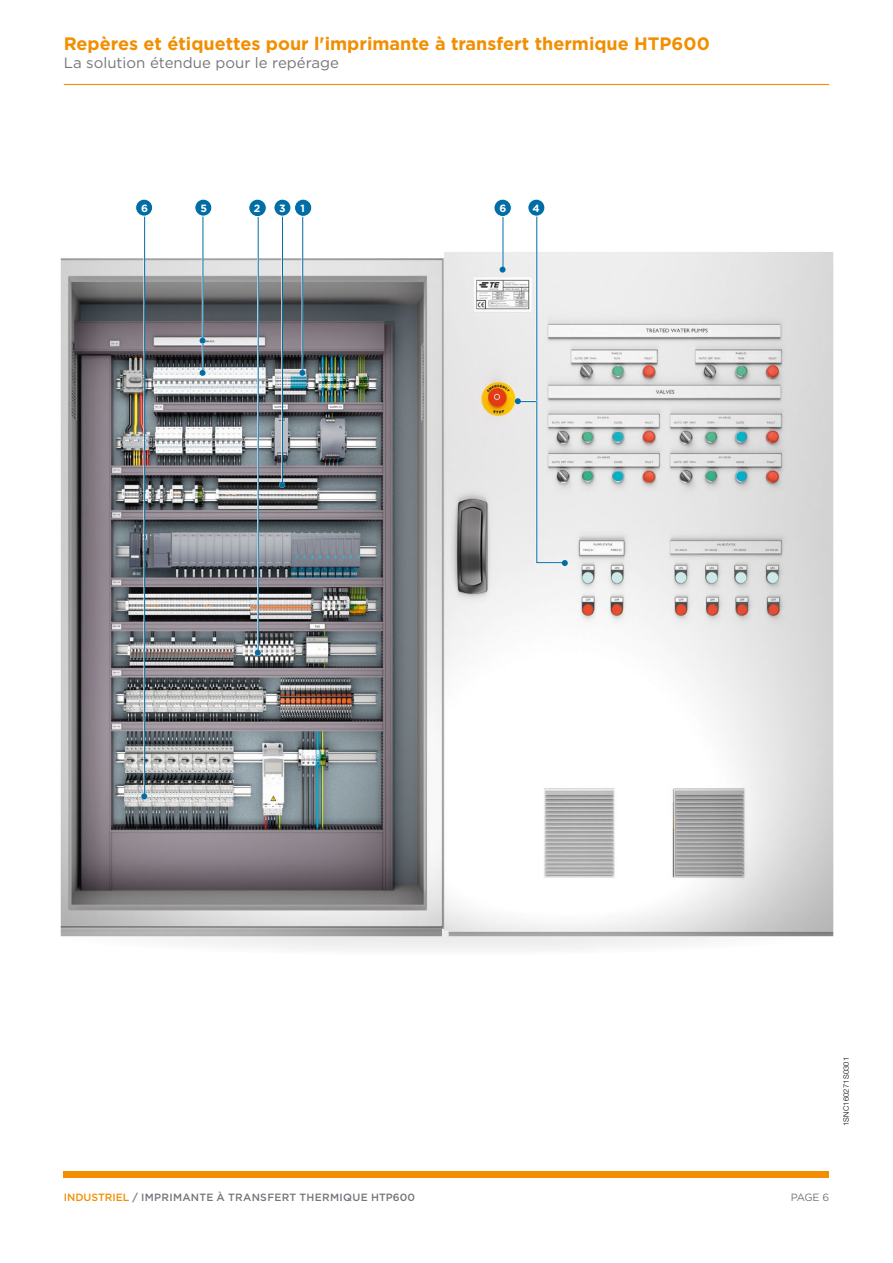
<style>
.page{position:relative;width:893px;height:1263px;background:#fff}
.page>*{position:absolute;margin:0;border:0;box-sizing:border-box;transform-origin:0 0}
.C_Header_Title{font:700 18px "Gotham";color:#f28e00}
.C_Header_Subtitle{font:15px "Gotham";color:#75767c}
.t1{font:500 10.5px "Gotham";letter-spacing:.02em;color:#75767c}
.PS_Body_Copy_Subhead{font:700 10.5px "Gotham";color:#fff}
.t2{font:10.5px "Gotham";color:#75767c}
.t3{font:300 7.5px "Helvetica Neue LT Std";letter-spacing:.03em;color:#000}
.s1{color:#f28e00}
</style>
<div class="page">
<div style="left:64px;top:1172px;width:765px;height:6px;background:#f28e00"></div>
<hr style="left:64px;top:84px;width:765px;height:1px;background:#f28e00">
<div style="left:58px;top:917px;width:757px;height:39px;background:#f4f4f5;border-radius:50%"></div>
<img style="left:61px;top:252px;width:772px;height:684px">
<hr style="left:302px;top:209px;width:1px;height:164px;background:#006da5">
<svg style="left:299px;top:370px;width:6px;height:6px"></svg>
<hr style="left:202px;top:209px;width:1px;height:132px;background:#fff">
<hr style="left:203px;top:209px;width:1px;height:132px;background:#006da5">
<svg style="left:200px;top:338px;width:6px;height:38px"></svg>
<hr style="left:502px;top:209px;width:1px;height:61px;background:#fff">
<hr style="left:503px;top:209px;width:1px;height:61px;background:#006da5">
<svg style="left:500px;top:267px;width:6px;height:6px"></svg>
<hr style="left:257px;top:209px;width:2px;height:444px;background:#fff">
<hr style="left:258px;top:209px;width:1px;height:444px;background:#006da5">
<svg style="left:255px;top:650px;width:6px;height:6px"></svg>
<svg style="left:515px;top:212px;width:53px;height:354px"></svg>
<hr style="left:281px;top:209px;width:2px;height:276px;background:#fff">
<hr style="left:282px;top:209px;width:1px;height:276px;background:#006da5">
<svg style="left:279px;top:482px;width:6px;height:6px"></svg>
<hr style="left:143px;top:209px;width:2px;height:587px;background:#fff">
<hr style="left:144px;top:209px;width:1px;height:587px;background:#006da5">
<svg style="left:141px;top:793px;width:6px;height:6px"></svg>
<div style="left:528px;top:199px;width:17px;height:17px;background:#006da5;border-radius:50%"></div>
<div style="left:527px;top:199px;width:18px;height:18px;border:1px solid #fff;border-radius:50%"></div>
<div style="left:494px;top:199px;width:17px;height:18px;background:#006da5;border-radius:50%"></div>
<div style="left:494px;top:199px;width:18px;height:18px;border:1px solid #fff;border-radius:50%"></div>
<div style="left:274px;top:199px;width:17px;height:17px;background:#006da5;border-radius:50%"></div>
<div style="left:274px;top:199px;width:17px;height:18px;border:1px solid #fff;border-radius:50%"></div>
<div style="left:136px;top:199px;width:17px;height:17px;background:#006da5;border-radius:50%"></div>
<div style="left:135px;top:199px;width:18px;height:18px;border:1px solid #fff;border-radius:50%"></div>
<div style="left:195px;top:199px;width:17px;height:17px;background:#006da5;border-radius:50%"></div>
<div style="left:194px;top:199px;width:18px;height:18px;border:1px solid #fff;border-radius:50%"></div>
<div style="left:249px;top:199px;width:17px;height:18px;background:#006da5;border-radius:50%"></div>
<div style="left:248px;top:199px;width:19px;height:18px;border:1px solid #fff;border-radius:50%"></div>
<div style="left:295px;top:199px;width:17px;height:17px;background:#006da5;border-radius:50%"></div>
<div style="left:294px;top:199px;width:18px;height:18px;border:1px solid #fff;border-radius:50%"></div>
<p class="C_Header_Title" style="left:64px;top:32px;width:647px">Repères et étiquettes pour l'imprimante à transfert thermique HTP600</p>
<p class="C_Header_Subtitle" style="left:64px;top:53px;width:277px">La solution étendue pour le repérage</p>
<p class="PS_Body_Copy_Subhead" style="left:141px;top:201px;width:8px">6</p>
<p class="PS_Body_Copy_Subhead" style="left:200px;top:201px;width:8px">5</p>
<p class="PS_Body_Copy_Subhead" style="left:254px;top:201px;width:8px">2</p>
<p class="PS_Body_Copy_Subhead" style="left:279px;top:201px;width:8px">3</p>
<p class="PS_Body_Copy_Subhead" style="left:301px;top:201px;width:6px">1</p>
<p class="PS_Body_Copy_Subhead" style="left:499px;top:201px;width:8px">6</p>
<p class="PS_Body_Copy_Subhead" style="left:533px;top:201px;width:9px">4</p>
<p class="t3" style="left:841px;top:1126px;width:71px;rotate:-90deg">1SNC160271S0301</p>
<p class="t1" style="left:64px;top:1190px;width:353px"><span class="s1">INDUSTRIEL</span> / IMPRIMANTE À TRANSFERT THERMIQUE HTP600</p>
<p class="t2" style="left:791px;top:1190px;width:40px">PAGE 6</p>
</div>
